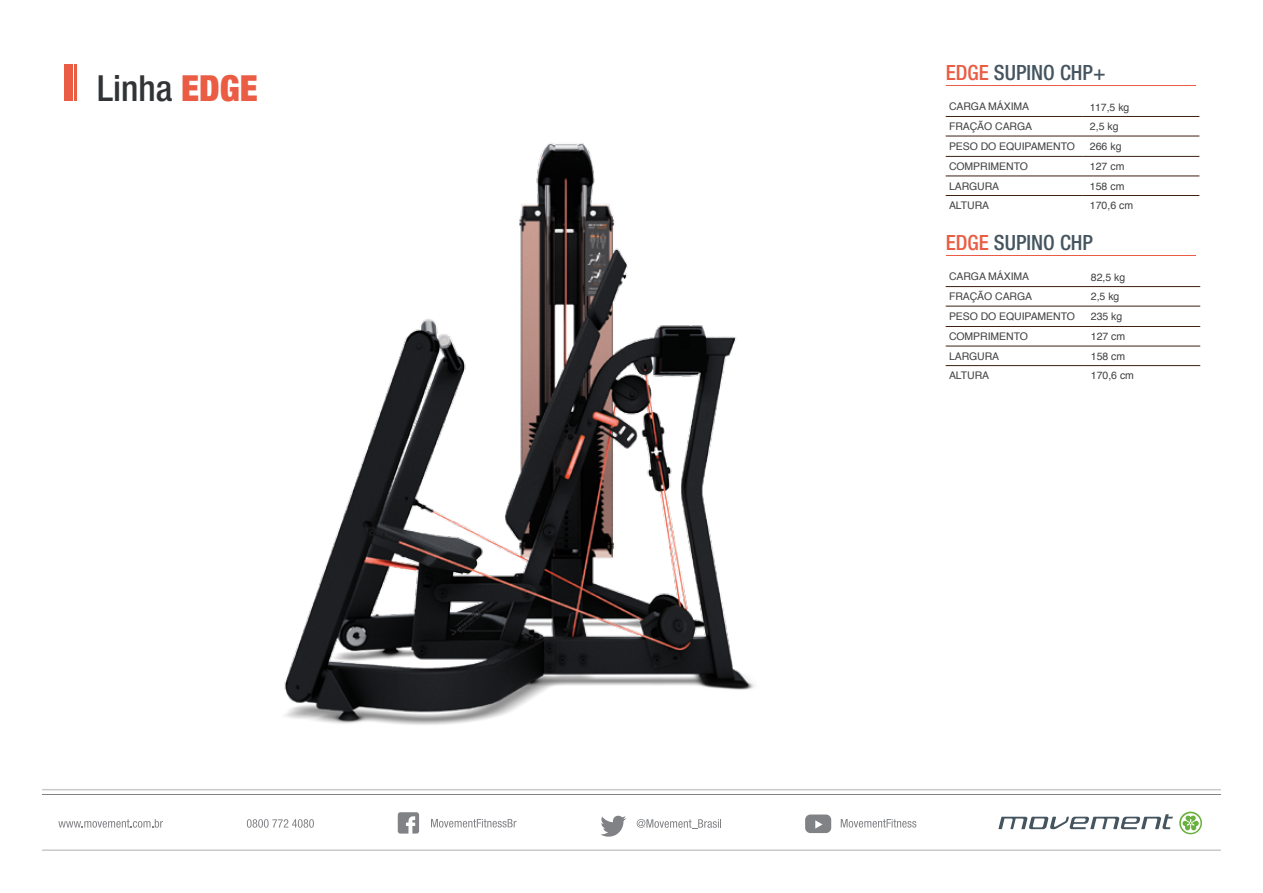
<style>
.page{position:relative;width:1263px;height:893px;background:#fff}
.page>*{position:absolute;margin:0;border:0;box-sizing:border-box;transform-origin:0 0}
.t1{font:500 condensed 36px "Helvetica Neue LT Std";color:#313436}
.t2{font:500 condensed 21px "Helvetica Neue LT Std";color:#455560}
.t3{font:10.5px "Helvetica";letter-spacing:-.005em;color:#414042}
.s1{font-weight:900;color:#ea5c43}
.s2{color:#ea5c43}
</style>
<div class="page">
<svg style="left:398px;top:812px;width:21px;height:22px"></svg>
<svg style="left:431px;top:819px;width:85px;height:8px"></svg>
<svg style="left:600px;top:816px;width:26px;height:21px"></svg>
<svg style="left:637px;top:819px;width:84px;height:10px"></svg>
<svg style="left:58px;top:819px;width:105px;height:9px"></svg>
<svg style="left:247px;top:819px;width:67px;height:9px"></svg>
<svg style="left:841px;top:819px;width:75px;height:9px"></svg>
<svg style="left:805px;top:814px;width:26px;height:19px"></svg>
<svg style="left:998px;top:814px;width:175px;height:15px"></svg>
<svg style="left:1179px;top:812px;width:23px;height:22px"></svg>
<hr style="left:42px;top:794px;width:1179px;height:1px;background:#808285">
<svg style="left:42px;top:789px;width:1179px;height:1px"></svg>
<svg style="left:42px;top:849px;width:1179px;height:2px;background:#d6d6d8"></svg>
<div style="left:64px;top:65px;width:8px;height:36px;background:#ea5c43"></div>
<hr style="left:75px;top:65px;width:2px;height:36px;background:#ea5c43">
<img style="left:284px;top:142px;width:471px;height:583px">
<hr style="left:946px;top:116px;width:136px;height:1px;background:#3d2111">
<hr style="left:1082px;top:116px;width:117px;height:1px;background:#3d2111">
<hr style="left:946px;top:136px;width:136px;height:1px;background:#3d2111">
<hr style="left:1082px;top:136px;width:117px;height:1px;background:#3d2111">
<hr style="left:946px;top:156px;width:136px;height:1px;background:#3d2111">
<hr style="left:1082px;top:156px;width:117px;height:1px;background:#3d2111">
<hr style="left:946px;top:176px;width:136px;height:1px;background:#3d2111">
<hr style="left:1082px;top:176px;width:117px;height:1px;background:#3d2111">
<hr style="left:946px;top:195px;width:136px;height:1px;background:#3d2111">
<hr style="left:1082px;top:195px;width:117px;height:1px;background:#3d2111">
<hr style="left:946px;top:85px;width:249px;height:1px;background:#ea5c43">
<hr style="left:946px;top:286px;width:137px;height:1px;background:#3d2111">
<hr style="left:1083px;top:286px;width:117px;height:1px;background:#3d2111">
<hr style="left:946px;top:306px;width:137px;height:1px;background:#3d2111">
<hr style="left:1083px;top:306px;width:117px;height:1px;background:#3d2111">
<hr style="left:946px;top:326px;width:137px;height:1px;background:#3d2111">
<hr style="left:1083px;top:326px;width:117px;height:1px;background:#3d2111">
<hr style="left:946px;top:346px;width:137px;height:1px;background:#3d2111">
<hr style="left:1083px;top:346px;width:117px;height:1px;background:#3d2111">
<hr style="left:946px;top:365px;width:137px;height:1px;background:#3d2111">
<hr style="left:1083px;top:365px;width:117px;height:1px;background:#3d2111">
<hr style="left:946px;top:255px;width:249px;height:1px;background:#ea5c43">
<h1 class="t1" style="left:97px;top:67px;width:162px">Linha <span class="s1">EDGE</span></h1>
<h2 class="t2" style="left:946px;top:60px;width:161px"><span class="s2">EDGE</span> SUPINO CHP+</h2>
<p class="t3" style="left:949px;top:102px;width:82px">CARGA MÁXIMA</p>
<p class="t3" style="left:1090px;top:103px;width:41px">117,5 kg</p>
<p class="t3" style="left:949px;top:122px;width:85px">FRAÇÃO CARGA</p>
<p class="t3" style="left:1090px;top:122px;width:30px">2,5 kg</p>
<p class="t3" style="left:949px;top:142px;width:128px">PESO DO EQUIPAMENTO</p>
<p class="t3" style="left:1090px;top:142px;width:33px">266 kg</p>
<p class="t3" style="left:949px;top:162px;width:80px">COMPRIMENTO</p>
<p class="t3" style="left:1090px;top:162px;width:36px">127 cm</p>
<p class="t3" style="left:949px;top:182px;width:52px">LARGURA</p>
<p class="t3" style="left:1090px;top:182px;width:36px">158 cm</p>
<p class="t3" style="left:949px;top:201px;width:42px">ALTURA</p>
<p class="t3" style="left:1090px;top:201px;width:45px">170,6 cm</p>
<h2 class="t2" style="left:946px;top:230px;width:149px"><span class="s2">EDGE</span> SUPINO CHP</h2>
<p class="t3" style="left:949px;top:272px;width:82px">CARGA MÁXIMA</p>
<p class="t3" style="left:1091px;top:273px;width:36px">82,5 kg</p>
<p class="t3" style="left:949px;top:292px;width:85px">FRAÇÃO CARGA</p>
<p class="t3" style="left:1091px;top:292px;width:30px">2,5 kg</p>
<p class="t3" style="left:949px;top:312px;width:128px">PESO DO EQUIPAMENTO</p>
<p class="t3" style="left:1091px;top:312px;width:33px">235 kg</p>
<p class="t3" style="left:949px;top:332px;width:80px">COMPRIMENTO</p>
<p class="t3" style="left:1091px;top:332px;width:36px">127 cm</p>
<p class="t3" style="left:949px;top:352px;width:52px">LARGURA</p>
<p class="t3" style="left:1091px;top:352px;width:36px">158 cm</p>
<p class="t3" style="left:949px;top:371px;width:42px">ALTURA</p>
<p class="t3" style="left:1091px;top:371px;width:45px">170,6 cm</p>
</div>
